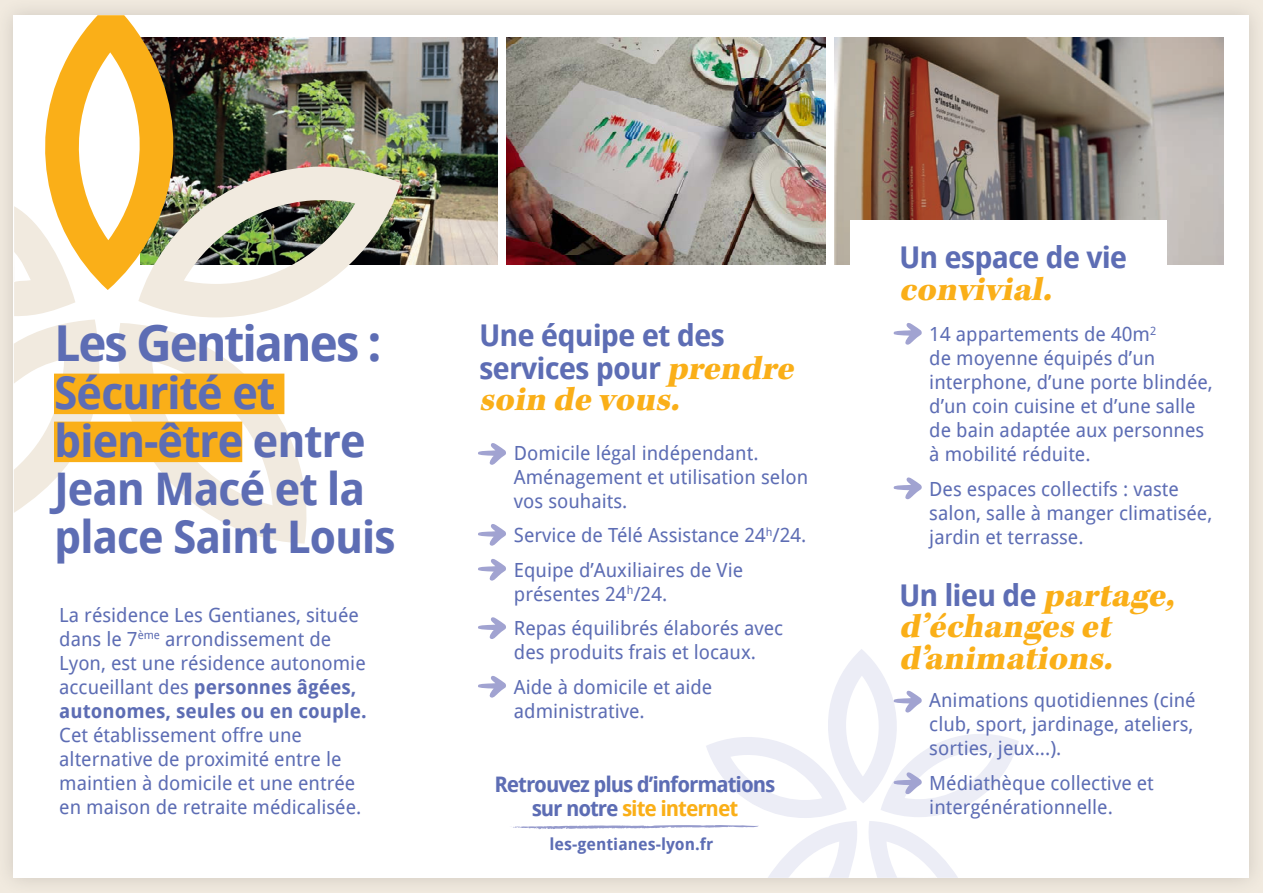
<style>
.page{position:relative;width:1263px;height:893px;background:#eae3d9}
.page>*{position:absolute;margin:0;border:0;box-sizing:border-box;transform-origin:0 0}
.t1{font:700 49.5px "Droid Sans";letter-spacing:-.05em;color:#5d6db4}
.t2{font:700 45px/48px "Droid Sans";letter-spacing:-.03em;color:#5d6db4}
.t3{font:italic 900 34.8px/31.5px "Kepler Std";color:#faaf18}
.t4{font:700 30px/33px "Droid Sans";letter-spacing:-.03em;color:#5d6db4}
.t5{font:700 21.45px/23.4px "Droid Sans";letter-spacing:-.05em;color:#5d6db4;text-align:center}
.t6{font:19.5px/24px "Droid Sans";color:#5d6db4}
.t7{font:700 16.5px "Droid Sans";color:#5d6db4}
.s1{font-weight:700}
.s2{font-family:"Kepler Std";font-weight:900;font-style:italic;font-size:34.8px;color:#faaf18}
.s3{color:#faaf18}
</style>
<div class="page">
<div style="left:14px;top:15px;width:1235px;height:863px;background:#fff"></div>
<img style="left:834px;top:37px;width:390px;height:227px">
<img style="left:194px;top:37px;width:304px;height:227px">
<img style="left:506px;top:37px;width:319px;height:227px">
<svg style="left:45px;top:15px;width:149px;height:151px"></svg>
<svg style="left:14px;top:166px;width:387px;height:378px"></svg>
<div style="left:54px;top:374px;width:230px;height:40px;background:#faaf18"></div>
<div style="left:54px;top:422px;width:188px;height:40px;background:#faaf18"></div>
<div style="left:850px;top:220px;width:317px;height:114px;background:#fff"></div>
<svg style="left:893px;top:477px;width:29px;height:23px"></svg>
<svg style="left:478px;top:649px;width:541px;height:229px"></svg>
<svg style="left:893px;top:323px;width:29px;height:22px"></svg>
<svg style="left:478px;top:617px;width:28px;height:22px"></svg>
<svg style="left:478px;top:559px;width:28px;height:22px"></svg>
<svg style="left:478px;top:524px;width:28px;height:22px"></svg>
<svg style="left:478px;top:443px;width:28px;height:22px"></svg>
<p class="t1" style="left:54px;top:308px;width:329px">Les Gentianes :</p>
<p class="t2" style="left:54px;top:367px;width:343px">Sécurité et bien-être entre<br>Jean Macé et la place Saint Louis</p>
<p class="t6" style="left:59px;top:602px;width:309px">La résidence Les Gentianes, située dans le 7<sup>ème</sup> arrondissement de Lyon, est une résidence autonomie accueillant des <span class="s1">personnes âgées, autonomes, seules ou en couple.<br></span>Cet établissement offre une alternative de proximité entre le maintien à domicile et une entrée en maison de retraite médicalisée.</p>
<p class="t4" style="left:479px;top:318px;width:323px">Une équipe et des services pour <span class="s2">prendre</span></p>
<p class="t3" style="left:479px;top:385px;width:209px">soin de vous.</p>
<p class="t6" style="left:514px;top:440px;width:296px">Domicile légal indépendant.<br>Aménagement et utilisation selon vos souhaits.</p>
<p class="t6" style="left:514px;top:522px;width:294px">Service de Télé Assistance 24<sup>h</sup>/24.</p>
<p class="t6" style="left:514px;top:557px;width:231px">Equipe d’Auxiliaires de Vie présentes 24<sup>h</sup>/24.</p>
<p class="t6" style="left:514px;top:615px;width:271px">Repas équilibrés élaborés avec des produits frais et locaux.</p>
<p class="t6" style="left:514px;top:674px;width:200px">Aide à domicile et aide administrative.</p>
<p class="t5" style="left:494px;top:772px;width:283px">Retrouvez plus d’informations sur notre <span class="s3">site internet</span></p>
<p class="t7" style="left:549px;top:832px;width:165px">les-gentianes-lyon.fr</p>
<p class="t4" style="left:899px;top:240px;width:230px">Un espace de vie</p>
<p class="t3" style="left:899px;top:274px;width:162px">convivial.</p>
<p class="t6" style="left:929px;top:321px;width:285px">14 appartements de 40m<sup>2<br></sup>de moyenne équipés d’un interphone, d’une porte blindée, d’un coin cuisine et d’une salle de bain adaptée aux personnes à mobilité réduite.</p>
<p class="t6" style="left:929px;top:476px;width:284px">Des espaces collectifs : vaste salon, salle à manger climatisée, jardin et terrasse.</p>
<p class="t4" style="left:899px;top:577px;width:284px">U n l i e u d e <span class="s2">partage,</span></p>
<p class="t3" style="left:899px;top:612px;width:222px">d’échanges et d’animations.</p>
<p class="t6" style="left:929px;top:688px;width:268px;text-align:justify">Animations quotidiennes (ciné club, sport, jardinage, ateliers, sorties, jeux...).</p>
<p class="t6" style="left:929px;top:770px;width:226px">Médiathèque collective et intergénérationnelle.</p>
</div>
